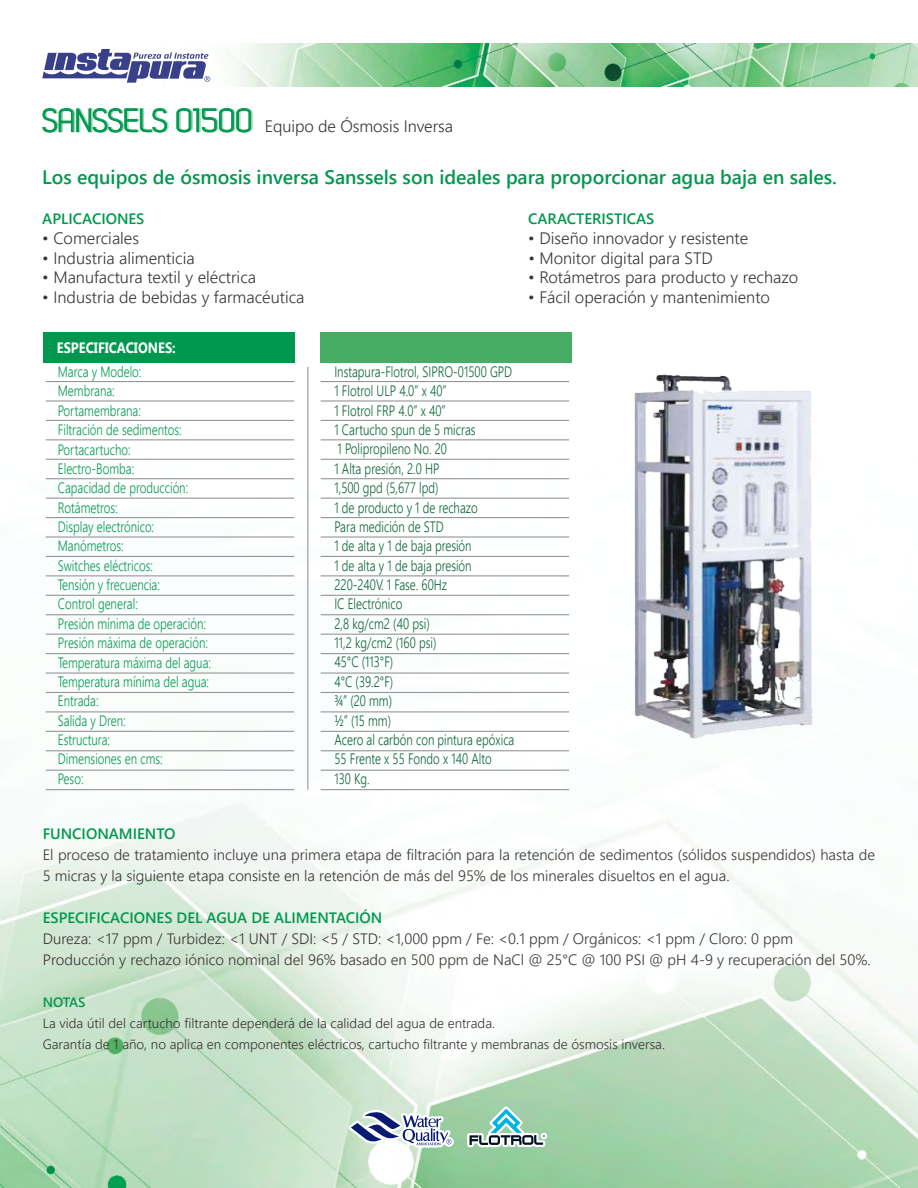
<style>
.page{position:relative;width:918px;height:1188px;background:#fff}
.page>*{position:absolute;margin:0;border:0;box-sizing:border-box;transform-origin:0 0}
.t1{font:600 19.5px "Segoe UI";color:#00984e}
.t2{font:300 16.5px "Segoe UI";color:#393535}
.t3{font:300 15px/19.4px "Segoe UI";color:#096237;scale:.77 1}
.t4{font:300 15px/21px "Segoe UI";color:#393535}
.t5{font:300 15px/19.4px "Segoe UI";color:#00984e;scale:.77 1}
.t6{font:600 15px "Segoe UI";color:#00984e}
.t7{font:700 15px "Segoe UI";color:#fff;scale:.86 1}
.t8{font:300 13.5px/21px "Segoe UI";color:#393535}
.t9{font:600 13.5px "Segoe UI";letter-spacing:-.02em;color:#00984e}
.s1{font-family:"Dekar";font-weight:400;font-size:32.85px;color:#00984e}
</style>
<div class="page">
<img style="left:0;top:461px;width:918px;height:727px">
<img style="left:232px;top:44px;width:686px;height:42px">
<svg style="left:42px;top:49px;width:169px;height:34px"></svg>
<hr style="left:307px;top:367px;width:1px;height:423px;background:#969698">
<div style="left:44px;top:332px;width:251px;height:30px;background:#00984e"></div>
<div style="left:321px;top:332px;width:251px;height:30px;background:#48ad64"></div>
<hr style="left:46px;top:381px;width:248px;height:1px;background:#969698">
<hr style="left:46px;top:400px;width:248px;height:2px;background:#969698">
<hr style="left:46px;top:420px;width:248px;height:1px;background:#969698">
<hr style="left:46px;top:439px;width:248px;height:1px;background:#969698">
<hr style="left:46px;top:459px;width:248px;height:1px;background:#969698">
<hr style="left:46px;top:478px;width:248px;height:1px;background:#969698">
<hr style="left:46px;top:498px;width:248px;height:1px;background:#969698">
<hr style="left:46px;top:517px;width:248px;height:1px;background:#969698">
<hr style="left:46px;top:536px;width:248px;height:2px;background:#969698">
<hr style="left:46px;top:556px;width:248px;height:1px;background:#969698">
<hr style="left:46px;top:575px;width:248px;height:1px;background:#969698">
<hr style="left:46px;top:595px;width:248px;height:1px;background:#969698">
<hr style="left:46px;top:614px;width:248px;height:1px;background:#969698">
<hr style="left:46px;top:634px;width:248px;height:1px;background:#969698">
<hr style="left:46px;top:653px;width:248px;height:1px;background:#969698">
<hr style="left:46px;top:672px;width:248px;height:2px;background:#969698">
<hr style="left:46px;top:692px;width:248px;height:1px;background:#969698">
<hr style="left:46px;top:711px;width:248px;height:1px;background:#969698">
<hr style="left:46px;top:731px;width:248px;height:1px;background:#969698">
<hr style="left:46px;top:750px;width:248px;height:1px;background:#969698">
<hr style="left:46px;top:770px;width:248px;height:1px;background:#969698">
<hr style="left:321px;top:711px;width:248px;height:1px;background:#969698">
<hr style="left:321px;top:731px;width:248px;height:1px;background:#969698">
<hr style="left:321px;top:750px;width:248px;height:1px;background:#969698">
<hr style="left:321px;top:770px;width:248px;height:1px;background:#969698">
<hr style="left:46px;top:789px;width:248px;height:1px;background:#969698">
<hr style="left:321px;top:789px;width:248px;height:1px;background:#969698">
<hr style="left:321px;top:381px;width:248px;height:1px;background:#969698">
<hr style="left:321px;top:400px;width:248px;height:2px;background:#969698">
<hr style="left:321px;top:420px;width:248px;height:1px;background:#969698">
<hr style="left:321px;top:439px;width:248px;height:1px;background:#969698">
<hr style="left:321px;top:459px;width:248px;height:1px;background:#969698">
<hr style="left:321px;top:478px;width:248px;height:1px;background:#969698">
<hr style="left:321px;top:498px;width:248px;height:1px;background:#969698">
<hr style="left:321px;top:517px;width:248px;height:1px;background:#969698">
<hr style="left:321px;top:536px;width:248px;height:2px;background:#969698">
<hr style="left:321px;top:556px;width:248px;height:1px;background:#969698">
<hr style="left:321px;top:575px;width:248px;height:1px;background:#969698">
<hr style="left:321px;top:595px;width:248px;height:1px;background:#969698">
<hr style="left:321px;top:614px;width:248px;height:1px;background:#969698">
<hr style="left:321px;top:634px;width:248px;height:1px;background:#969698">
<hr style="left:321px;top:653px;width:248px;height:1px;background:#969698">
<hr style="left:321px;top:672px;width:248px;height:2px;background:#969698">
<hr style="left:321px;top:692px;width:248px;height:1px;background:#969698">
<svg style="left:42px;top:108px;width:127px;height:25px"></svg>
<svg style="left:176px;top:108px;width:77px;height:25px"></svg>
<img style="left:626px;top:374px;width:199px;height:371px">
<svg style="left:343px;top:1102px;width:206px;height:56px"></svg>
<p class="t2" style="left:44px;top:113px;width:411px"><span class="s1">SANSSELS O15OO</span> Equipo de Ósmosis Inversa</p>
<h1 class="t1" style="left:42px;top:161px;width:796px">Los equipos de ósmosis inversa Sanssels son ideales para proporcionar agua baja en sales.</h1>
<p class="t6" style="left:42px;top:207px;width:104px">APLICACIONES</p>
<p class="t6" style="left:528px;top:207px;width:128px">CARACTERISTICAS</p>
<p class="t2" style="left:42px;top:225px;width:98px">• Comerciales</p>
<p class="t2" style="left:528px;top:225px;width:221px">• Diseño innovador y resistente</p>
<p class="t2" style="left:42px;top:244px;width:154px">• Industria alimenticia</p>
<p class="t2" style="left:528px;top:244px;width:186px">• Monitor digital para STD</p>
<p class="t2" style="left:42px;top:264px;width:215px">• Manufactura textil y eléctrica</p>
<p class="t2" style="left:528px;top:264px;width:272px">• Rotámetros para producto y rechazo</p>
<p class="t2" style="left:42px;top:284px;width:264px">• Industria de bebidas y farmacéutica</p>
<p class="t2" style="left:528px;top:284px;width:243px">• Fácil operación y mantenimiento</p>
<p class="t7" style="left:57px;top:339px;width:140px">ESPECIFICACIONES:</p>
<p class="t5" style="left:58px;top:362px;width:200px">Marca y Modelo:<br>Membrana:<br>Portamembrana:<br>Filtración de sedimentos:<br>Portacartucho:<br>Electro-Bomba:<br>Capacidad de producción:<br>Rotámetros:<br>Display electrónico:<br>Manómetros:<br>Switches eléctricos:<br>Tensión y frecuencia:<br>Control general:<br>Presión mínima de operación:<br>Presión máxima de operación:<br>Temperatura máxima del agua:<br>Temperatura mínima del agua:<br>Entrada:<br>Salida y Dren:<br>Estructura:<br>Dimensiones en cms:<br>Peso:</p>
<p class="t3" style="left:334px;top:362px;width:235px">Instapura-Flotrol, SIPRO-01500 GPD<br>1 Flotrol ULP 4.0” x 40”<br>1 Flotrol FRP 4.0” x 40”<br>1 Cartucho spun de 5 micras<br>1 Polipropileno No. 20<br>1 Alta presión, 2.0 HP<br>1,500 gpd (5,677 lpd)<br>1 de producto y 1 de rechazo<br>Para medición de STD<br>1 de alta y 1 de baja presión<br>1 de alta y 1 de baja presión<br>220-240V. 1 Fase. 60Hz<br>IC Electrónico<br>2,8 kg/cm2 (40 psi)<br>11,2 kg/cm2 (160 psi)<br>45°C (113°F)<br>4°C (39.2°F)<br>¾” (20 mm)<br>½” (15 mm)<br>Acero al carbón con pintura epóxica<br>55 Frente x 55 Fondo x 140 Alto<br>130 Kg.</p>
<p class="t6" style="left:43px;top:821px;width:134px">FUNCIONAMIENTO</p>
<p class="t4" style="left:43px;top:843px;width:834px">El proceso de tratamiento incluye una primera etapa de filtración para la retención de sedimentos (sólidos suspendidos) hasta de<br>5 micras y la siguiente etapa consiste en la retención de más del 95% de los minerales disueltos en el agua.</p>
<p class="t6" style="left:43px;top:905px;width:341px">ESPECIFICACIONES DEL AGUA DE ALIMENTACIÓN</p>
<p class="t4" style="left:43px;top:927px;width:829px">Dureza: &lt;17 ppm / Turbidez: &lt;1 UNT / SDI: &lt;5 / STD: &lt;1,000 ppm / Fe: &lt;0.1 ppm / Orgánicos: &lt;1 ppm / Cloro: 0 ppm<br>Producción y rechazo iónico nominal del 96% basado en 500 ppm de NaCl @ 25°C @ 100 PSI @ pH 4-9 y recuperación del 50%.</p>
<p class="t9" style="left:43px;top:991px;width:44px">NOTAS</p>
<p class="t8" style="left:43px;top:1012px;width:624px">La vida útil del cartucho filtrante dependerá de la calidad del agua de entrada.<br>Garantía de 1 año, no aplica en componentes eléctricos, cartucho filtrante y membranas de ósmosis inversa.</p>
</div>
